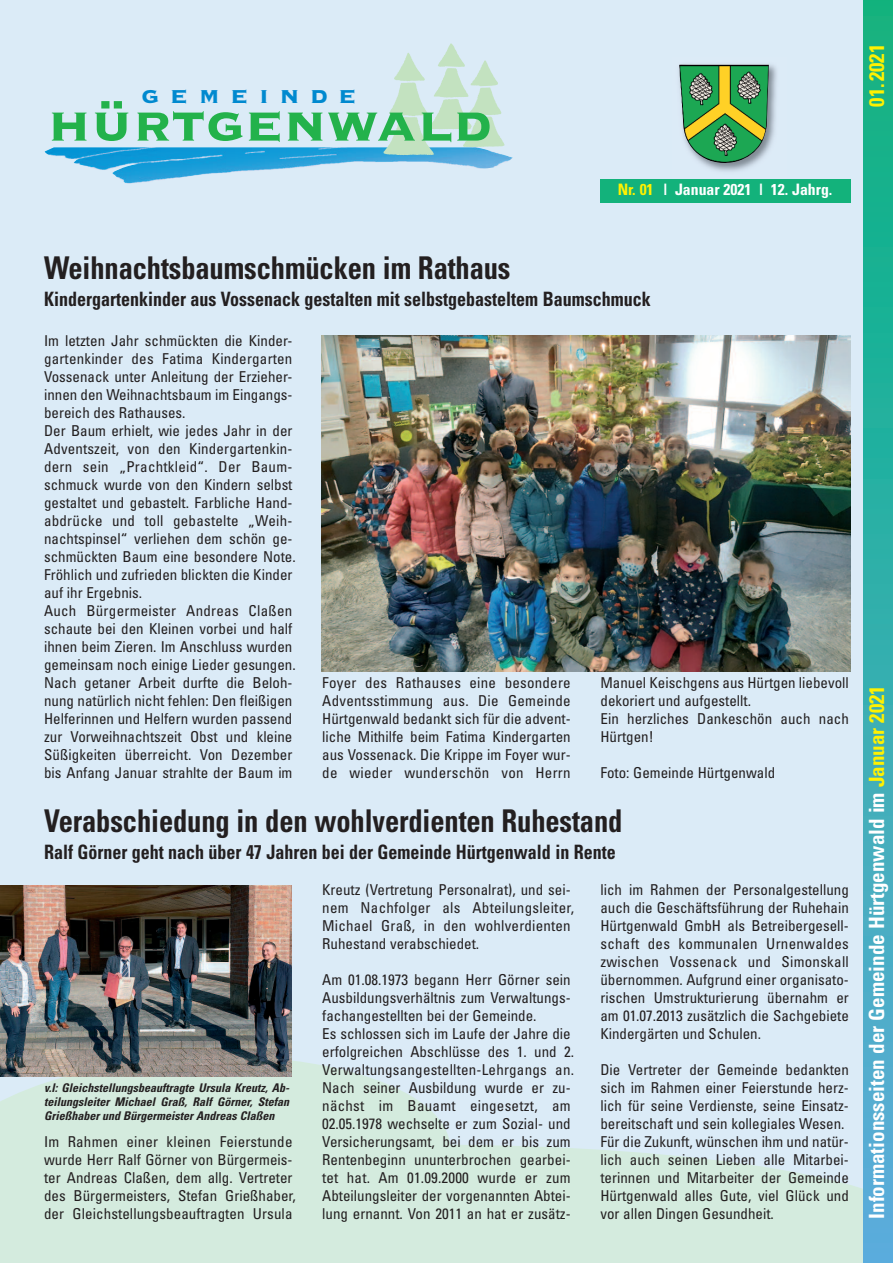
<style>
.page{position:relative;width:893px;height:1263px;background:#dbebf7}
.page>*{position:absolute;margin:0;border:0;box-sizing:border-box;transform-origin:0 0}
.t1{font:63.75px "Copperplate Thirty Three BC";color:#23b24b}
.t2{font:700 condensed 31.35px "Univers";letter-spacing:-.005em;color:#231f20;scale:.91 1}
.t3{font:29.25px "Copperplate Thirty Three BC";letter-spacing:.365em;color:#0089cf}
.t4{font:700 condensed 21px "Univers";color:#fff}
.t5{font:700 condensed 21px "Univers";color:#fff101}
.t6{font:700 condensed 19.8px "Univers";color:#231f20;scale:.91 1}
.t7{font:700 condensed 15.75px "Univers";color:#fff}
.t8{font:condensed 15px/18px "Univers";color:#231f20}
.t9{font:italic 700 condensed 12px/14.1px "Univers";color:#231f20;text-align:justify}
.s1{color:#fff101}
</style>
<div class="page">
<svg style="left:0;top:1061px;width:450px;height:84px;background:#d4ebe1"></svg>
<img style="left:45px;top:147px;width:468px;height:37px">
<img style="left:383px;top:43px;width:122px;height:113px">
<div style="left:600px;top:179px;width:250px;height:23px;background:#13b27b"></div>
<img style="left:701px;top:65px;width:76px;height:107px">
<img style="left:679px;top:64px;width:90px;height:99px">
<div style="left:0;top:1145px;width:863px;height:118px;background:#d4ebde"></div>
<div style="left:863px;top:0;width:30px;height:1263px;background:linear-gradient(to bottom,#0bb37e,#5eacdc)"></div>
<img style="left:322px;top:336px;width:528px;height:335px">
<img style="left:0;top:885px;width:292px;height:192px">
<h3 class="t3" style="left:142px;top:75px;width:216px">gemeinde</h3>
<h1 class="t1" style="left:48px;top:81px;width:446px">hürtgenwald</h1>
<p class="t7" style="left:618px;top:184px;width:216px"><span class="s1">Nr. 01</span> | Januar 2021 | 12. Jahrg.</p>
<h3 class="t5" style="left:869px;top:107px;width:64px;rotate:-90deg">01.2021</h3>
<h2 class="t2" style="left:44px;top:256px;width:514px">Weihnachtsbaumschmücken im Rathaus</h2>
<h3 class="t6" style="left:44px;top:292px;width:668px">Kindergartenkinder aus Vossenack gestalten mit selbstgebasteltem Baumschmuck</h3>
<p class="t8" style="left:44px;top:333px;width:253px">Im letzten Jahr schmückten die Kinder&shy;gartenkinder des Fatima Kindergarten Vossenack unter Anleitung der Erzieher&shy;innen den Weihnachtsbaum im Eingangs&shy;bereich des Rathauses.<br>Der Baum erhielt, wie jedes Jahr in der Adventszeit, von den Kindergartenkin&shy;dern sein „Prachtkleid“. Der Baum&shy;schmuck wurde von den Kindern selbst gestaltet und gebastelt. Farbliche Hand&shy;abdrücke und toll gebastelte „Weih&shy;nachtspinsel“ verliehen dem schön ge&shy;schmückten Baum eine besondere Note.<br>Fröhlich und zufrieden blickten die Kinder auf ihr Ergebnis.<br>Auch Bürgermeister Andreas Claßen schaute bei den Kleinen vorbei und half ihnen beim Zieren. Im Anschluss wurden gemeinsam noch einige Lieder gesungen.<br>Nach getaner Arbeit durfte die Beloh&shy;nung natürlich nicht fehlen: Den fleißigen Helferinnen und Helfern wurden passend zur Vorweihnachtszeit Obst und kleine Süßigkeiten überreicht. Von Dezember bis Anfang Januar strahlte der Baum im</p>
<p class="t8" style="left:322px;top:675px;width:250px;text-align:justify">Foyer des Rathauses eine besondere Adventsstimmung aus. Die Gemeinde Hürtgenwald bedankt sich für die advent&shy;liche Mithilfe beim Fatima Kindergarten aus Vossenack. Die Krippe im Foyer wur&shy;de wieder wunderschön von Herrn</p>
<p class="t8" style="left:600px;top:675px;width:250px">Manuel Keischgens aus Hürtgen liebevoll dekoriert und aufgestellt.<br>Ein herzliches Dankeschön auch nach<br>Hürtgen!</p>
<p class="t8" style="left:600px;top:765px;width:176px">Foto: Gemeinde Hürtgenwald</p>
<h2 class="t2" style="left:44px;top:809px;width:637px">Verabschiedung in den wohlverdienten Ruhestand</h2>
<h3 class="t6" style="left:44px;top:845px;width:630px">Ralf Görner geht nach über 47 Jahren bei der Gemeinde Hürtgenwald in Rente</h3>
<p class="t9" style="left:44px;top:1081px;width:247px">v.l: Gleichstellungsbeauftragte Ursula Kreutz, Ab&shy;teilungsleiter Michael Graß, Ralf Görner, Stefan Grießhaber und Bürgermeister Andreas Claßen</p>
<p class="t8" style="left:44px;top:1134px;width:253px">Im Rahmen einer kleinen Feierstunde wurde Herr Ralf Görner von Bürgermeis&shy;ter Andreas Claßen, dem allg. Vertreter des Bürgermeisters, Stefan Grießhaber, der Gleichstellungsbeauftragten Ursula</p>
<p class="t8" style="left:322px;top:882px;width:253px">Kreutz (Vertretung Personalrat), und sei&shy;nem Nachfolger als Abteilungsleiter, Michael Graß, in den wohlverdienten Ruhestand verabschiedet.</p>
<p class="t8" style="left:322px;top:972px;width:253px">Am 01.08.1973 begann Herr Görner sein Ausbildungsverhältnis zum Verwaltungs&shy;fachangestellten bei der Gemeinde.<br>Es schlossen sich im Laufe der Jahre die erfolgreichen Abschlüsse des 1. und 2.<br>Verwaltungsangestellten-Lehrgangs an.<br>Nach seiner Ausbildung wurde er zu&shy;nächst im Bauamt eingesetzt, am 02.05.1978 wechselte er zum Sozial- und Versicherungsamt, bei dem er bis zum Rentenbeginn ununterbrochen gearbei&shy;tet hat. Am 01.09.2000 wurde er zum Abteilungsleiter der vorgenannten Abtei&shy;lung ernannt. Von 2011 an hat er zusätz-</p>
<p class="t8" style="left:600px;top:882px;width:250px;text-align:justify">lich im Rahmen der Personalgestellung auch die Geschäftsführung der Ruhehain Hürtgenwald GmbH als Betreibergesell&shy;schaft des kommunalen Urnenwaldes zwischen Vossenack und Simonskall übernommen. Aufgrund einer organisato&shy;rischen Umstrukturierung übernahm er am 01.07.2013 zusätzlich die Sachgebiete Kindergärten und Schulen.</p>
<p class="t8" style="left:600px;top:1062px;width:250px">Die Vertreter der Gemeinde bedankten sich im Rahmen einer Feierstunde herz&shy;lich für seine Verdienste, seine Einsatz&shy;bereitschaft und sein kollegiales Wesen.<br>Für die Zukunft, wünschen ihm und natür&shy;lich auch seinen Lieben alle Mitarbei&shy;terinnen und Mitarbeiter der Gemeinde Hürtgenwald alles Gute, viel Glück und vor allen Dingen Gesundheit.</p>
<h3 class="t4" style="left:869px;top:1219px;width:535px;rotate:-90deg">Informationsseiten der Gemeinde Hürtgenwald im <span class="s1">Januar 2021</span></h3>
</div>
